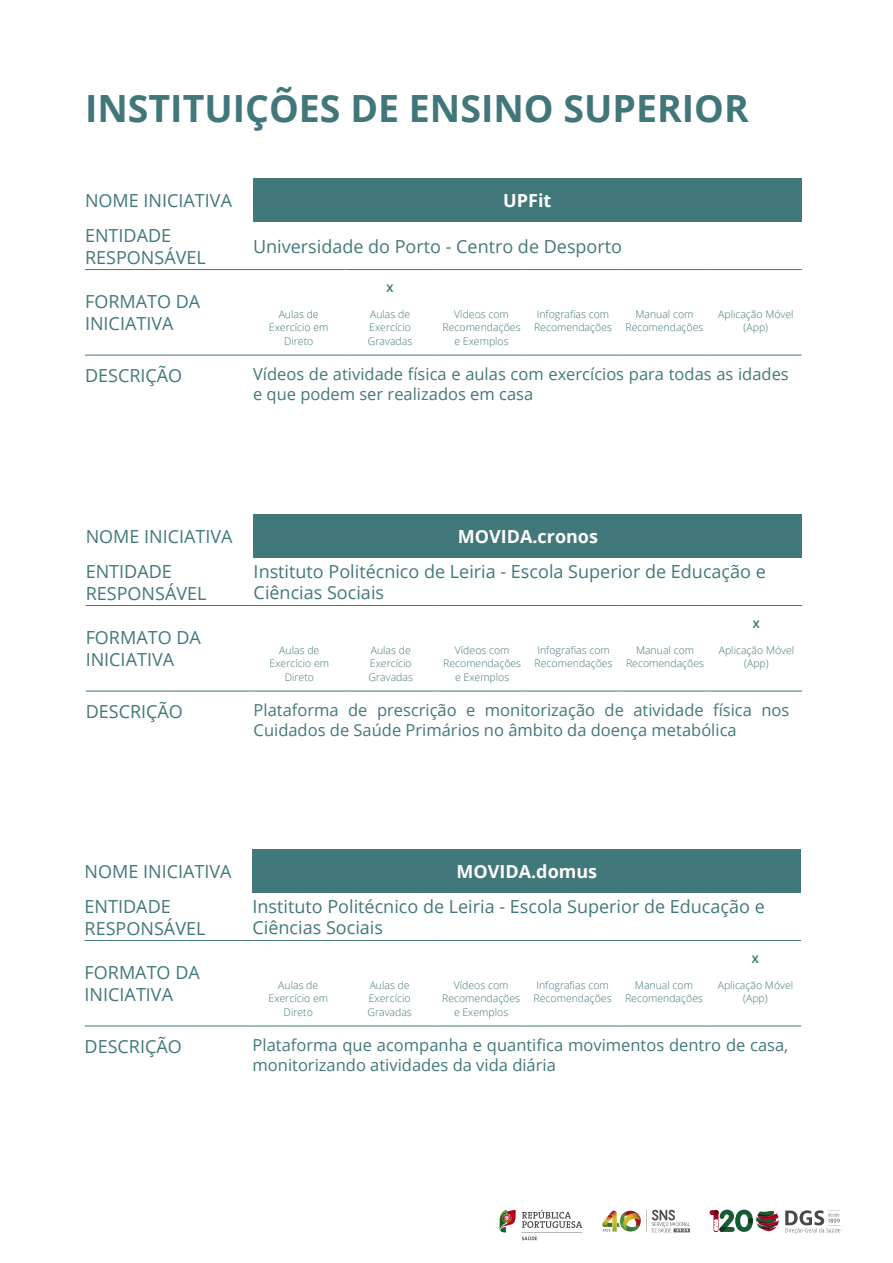
<style>
.page{position:relative;width:893px;height:1263px;background:#fff}
.page>*{position:absolute;margin:0;border:0;box-sizing:border-box;transform-origin:0 0}
.t1{font:700 37.5px "Open Sans";color:#42777a}
.t2{font:18px/21.6px "Open Sans";color:#42787a}
.t3{font:700 18px "Open Sans";color:#fff}
.t4{font:16.5px/19.8px "Open Sans";color:#42787a}
.t5{font:300 10.5px/13.5px "Open Sans";color:#42787a;text-align:center}
.t6{font:700 10.5px "Open Sans";color:#42787a}
</style>
<div class="page">
<svg style="left:500px;top:1210px;width:16px;height:22px"></svg>
<svg style="left:522px;top:1210px;width:60px;height:30px"></svg>
<svg style="left:602px;top:1210px;width:88px;height:22px"></svg>
<svg style="left:785px;top:1210px;width:55px;height:23px"></svg>
<div style="left:710px;top:1210px;width:8px;height:5px;background:#b00024;border-radius:3px"></div>
<svg style="left:713px;top:1209px;width:66px;height:23px"></svg>
<div style="left:253px;top:179px;width:548px;height:43px;background:#42787a"></div>
<hr style="left:85px;top:269px;width:168px;height:1px;background:#42787a">
<hr style="left:85px;top:355px;width:168px;height:1px;background:#42787a">
<hr style="left:253px;top:269px;width:91px;height:1px;background:#42787a">
<hr style="left:344px;top:269px;width:92px;height:1px;background:#42787a">
<hr style="left:436px;top:269px;width:91px;height:1px;background:#42787a">
<hr style="left:527px;top:269px;width:92px;height:1px;background:#42787a">
<hr style="left:619px;top:269px;width:91px;height:1px;background:#42787a">
<hr style="left:710px;top:269px;width:91px;height:1px;background:#42787a">
<hr style="left:253px;top:355px;width:91px;height:1px;background:#42787a">
<hr style="left:344px;top:355px;width:92px;height:1px;background:#42787a">
<hr style="left:436px;top:355px;width:91px;height:1px;background:#42787a">
<hr style="left:527px;top:355px;width:92px;height:1px;background:#42787a">
<hr style="left:619px;top:355px;width:91px;height:1px;background:#42787a">
<hr style="left:710px;top:355px;width:91px;height:1px;background:#42787a">
<div style="left:254px;top:514px;width:548px;height:44px;background:#42787a"></div>
<hr style="left:86px;top:605px;width:168px;height:1px;background:#42787a">
<hr style="left:86px;top:691px;width:168px;height:1px;background:#42787a">
<hr style="left:254px;top:605px;width:91px;height:1px;background:#42787a">
<hr style="left:345px;top:605px;width:91px;height:1px;background:#42787a">
<hr style="left:436px;top:605px;width:92px;height:1px;background:#42787a">
<hr style="left:528px;top:605px;width:91px;height:1px;background:#42787a">
<hr style="left:619px;top:605px;width:92px;height:1px;background:#42787a">
<hr style="left:711px;top:605px;width:91px;height:1px;background:#42787a">
<hr style="left:254px;top:691px;width:91px;height:1px;background:#42787a">
<hr style="left:345px;top:691px;width:91px;height:1px;background:#42787a">
<hr style="left:436px;top:691px;width:92px;height:1px;background:#42787a">
<hr style="left:528px;top:691px;width:91px;height:1px;background:#42787a">
<hr style="left:619px;top:691px;width:92px;height:1px;background:#42787a">
<hr style="left:711px;top:691px;width:91px;height:1px;background:#42787a">
<div style="left:253px;top:849px;width:548px;height:44px;background:#42787a"></div>
<hr style="left:85px;top:940px;width:168px;height:1px;background:#42787a">
<hr style="left:85px;top:1026px;width:168px;height:1px;background:#42787a">
<hr style="left:253px;top:940px;width:91px;height:1px;background:#42787a">
<hr style="left:344px;top:940px;width:91px;height:1px;background:#42787a">
<hr style="left:435px;top:940px;width:92px;height:1px;background:#42787a">
<hr style="left:527px;top:940px;width:91px;height:1px;background:#42787a">
<hr style="left:618px;top:940px;width:92px;height:1px;background:#42787a">
<hr style="left:710px;top:940px;width:91px;height:1px;background:#42787a">
<hr style="left:253px;top:1026px;width:91px;height:1px;background:#42787a">
<hr style="left:344px;top:1026px;width:91px;height:1px;background:#42787a">
<hr style="left:435px;top:1026px;width:92px;height:1px;background:#42787a">
<hr style="left:527px;top:1026px;width:91px;height:1px;background:#42787a">
<hr style="left:618px;top:1026px;width:92px;height:1px;background:#42787a">
<hr style="left:710px;top:1026px;width:91px;height:1px;background:#42787a">
<h1 class="t1" style="left:85px;top:82px;width:665px">INSTITUIÇÕES DE ENSINO SUPERIOR</h1>
<h2 class="t2" style="left:85px;top:189px;width:149px">NOME INICIATIVA</h2>
<h2 class="t3" style="left:503px;top:188px;width:50px">UPFit</h2>
<h2 class="t2" style="left:85px;top:224px;width:122px">ENTIDADE<br>RESPONSÁVEL</h2>
<h2 class="t2" style="left:253px;top:235px;width:371px">Universidade do Porto - Centro de Desporto</h2>
<h2 class="t2" style="left:85px;top:291px;width:117px">FORMATO DA<br>INICIATIVA</h2>
<p class="t6" style="left:387px;top:280px;width:9px">X</p>
<p class="t5" style="left:269px;top:307px;width:61px">Aulas de<br>Exercício em<br>Direto</p>
<p class="t5" style="left:368px;top:307px;width:46px;text-align:left">Aulas de<br>Exercício<br>Gravadas</p>
<p class="t5" style="left:443px;top:307px;width:79px">Vídeos com<br>Recomendações e Exemplos</p>
<p class="t5" style="left:534px;top:307px;width:79px;text-align:left">Infografias com<br>Recomendações</p>
<p class="t5" style="left:625px;top:307px;width:79px">Manual com<br>Recomendações</p>
<p class="t5" style="left:718px;top:307px;width:77px">Aplicação Móvel (App)</p>
<h2 class="t2" style="left:85px;top:364px;width:99px">DESCRIÇÃO</h2>
<h3 class="t4" style="left:253px;top:364px;width:537px">Vídeos de atividade física e aulas com exercícios para todas as idades e que podem ser realizados em casa</h3>
<h2 class="t2" style="left:86px;top:525px;width:149px">NOME INICIATIVA</h2>
<h2 class="t3" style="left:458px;top:524px;width:142px">MOVIDA.cronos</h2>
<h2 class="t2" style="left:86px;top:560px;width:122px">ENTIDADE<br>RESPONSÁVEL</h2>
<h2 class="t2" style="left:254px;top:560px;width:514px">Instituto Politécnico de Leiria - Escola Superior de Educação e<br>Ciências Sociais</h2>
<h2 class="t2" style="left:86px;top:626px;width:117px">FORMATO DA<br>INICIATIVA</h2>
<p class="t6" style="left:753px;top:616px;width:9px">X</p>
<p class="t5" style="left:270px;top:643px;width:61px">Aulas de<br>Exercício em<br>Direto</p>
<p class="t5" style="left:369px;top:643px;width:46px;text-align:left">Aulas de<br>Exercício<br>Gravadas</p>
<p class="t5" style="left:443px;top:643px;width:79px">Vídeos com<br>Recomendações e Exemplos</p>
<p class="t5" style="left:535px;top:643px;width:79px;text-align:left">Infografias com<br>Recomendações</p>
<p class="t5" style="left:626px;top:643px;width:79px">Manual com<br>Recomendações</p>
<p class="t5" style="left:719px;top:643px;width:77px">Aplicação Móvel (App)</p>
<h2 class="t2" style="left:86px;top:700px;width:99px">DESCRIÇÃO</h2>
<h3 class="t4" style="left:254px;top:700px;width:537px">Plataforma de prescrição e monitorização de atividade física nos<br>Cuidados de Saúde Primários no âmbito da doença metabólica</h3>
<h2 class="t2" style="left:85px;top:860px;width:149px">NOME INICIATIVA</h2>
<h2 class="t3" style="left:456px;top:859px;width:142px">MOVIDA.domus</h2>
<h2 class="t2" style="left:85px;top:895px;width:122px">ENTIDADE<br>RESPONSÁVEL</h2>
<h2 class="t2" style="left:253px;top:895px;width:514px">Instituto Politécnico de Leiria - Escola Superior de Educação e<br>Ciências Sociais</h2>
<h2 class="t2" style="left:85px;top:961px;width:117px">FORMATO DA<br>INICIATIVA</h2>
<p class="t6" style="left:752px;top:951px;width:9px">X</p>
<p class="t5" style="left:269px;top:978px;width:61px">Aulas de<br>Exercício em<br>Direto</p>
<p class="t5" style="left:368px;top:978px;width:46px;text-align:left">Aulas de<br>Exercício<br>Gravadas</p>
<p class="t5" style="left:442px;top:978px;width:79px">Vídeos com<br>Recomendações e Exemplos</p>
<p class="t5" style="left:534px;top:978px;width:79px;text-align:left">Infografias com<br>Recomendações</p>
<p class="t5" style="left:625px;top:978px;width:79px">Manual com<br>Recomendações</p>
<p class="t5" style="left:718px;top:978px;width:77px">Aplicação Móvel (App)</p>
<h2 class="t2" style="left:85px;top:1035px;width:99px">DESCRIÇÃO</h2>
<h3 class="t4" style="left:253px;top:1035px;width:537px">Plataforma que acompanha e quantifica movimentos dentro de casa, monitorizando atividades da vida diária</h3>
</div>
